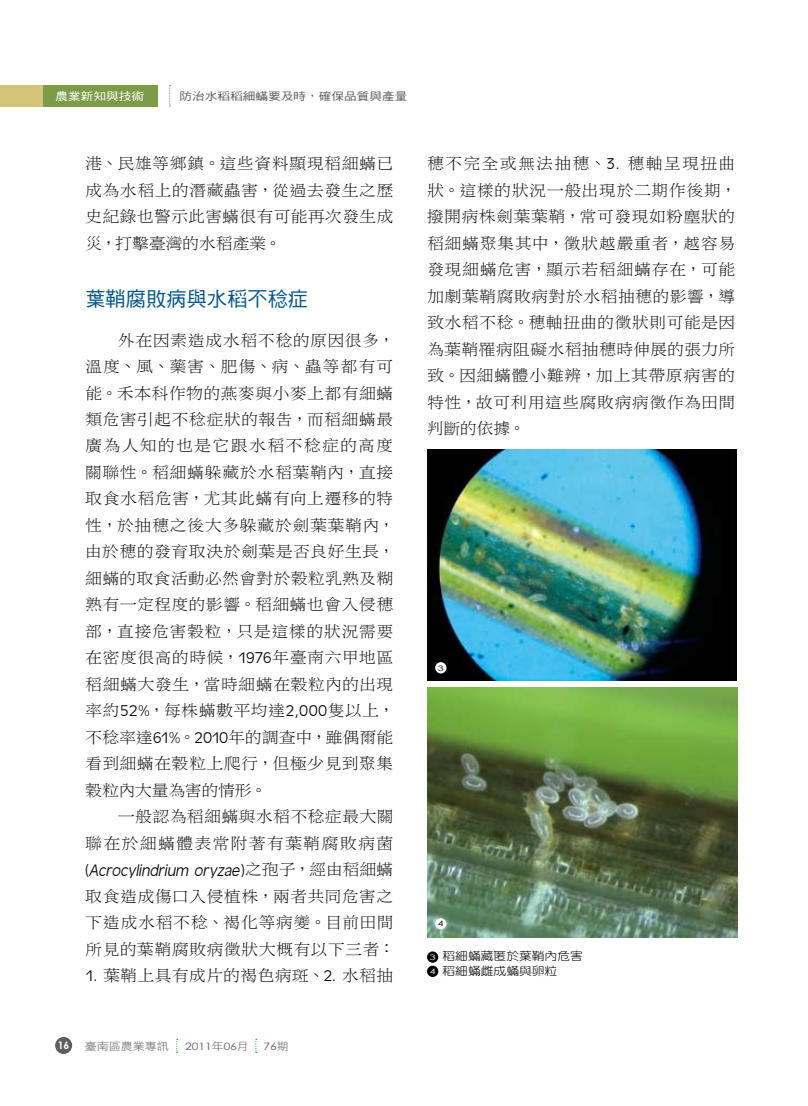
<style>
.page{position:relative;width:808px;height:1106px;background:#fff}
.page>*{position:absolute;margin:0;border:0;box-sizing:border-box;transform-origin:0 0}
.t1{font:20.25px "DF Hei Std W5";color:#005591}
.t2{font:italic 16.95px "Antique Oli T Ligh";color:#000}
.t3{font:16.2px/26.4px "DF Li Song Std W3";letter-spacing:.01em;color:#000;text-align:justify;scale:1.06 1}
.t4{font:16.2px "DF Li Song Std W3";letter-spacing:.06em;color:#000;scale:1.06 1}
.t5{font:16.2px "DF Li Song Std W3";letter-spacing:-.015em;color:#000;scale:1.06 1}
.t6{font:16.2px "DF Li Song Std W3";letter-spacing:.045em;color:#000;scale:1.06 1}
.t7{font:16.2px "DF Li Song Std W3";letter-spacing:-.025em;color:#000;scale:1.06 1}
.t8{font:11.55px/14.2px "DF Yuan Std W3";color:#000;scale:1.11 1}
.t9{font:10.8px "DF Hei Std W5";letter-spacing:.005em;color:#5e5c5c;scale:1.17 1}
.t10{font:10.8px "DF Hei Std W5";letter-spacing:.005em;color:#fff;scale:1.17 1}
.t11{font:10.5px "DF Hei Std W3";color:#5e5c5c;scale:1.14 1}
.t12{font:700 10.5px "Century Gothic";color:#fff}
.t13{font:10.2px "Century Gothic";letter-spacing:-.005em;color:#5e5c5c;scale:1.19 1}
.t14{font:7.5px "Century Gothic";color:#000;scale:1.39 1}
.s1{font-family:"DF Hei Std W3"}
.s2{font-family:"Antique Oli T Ligh"}
.s3{font-style:normal;font-size:16.2px}
.s4{font-family:"DF Li Song Std W3";font-style:normal;font-size:16.2px}
.s5{font-family:"DF Hei Std W3";font-style:normal;font-size:16.2px}
.s6{font-family:"Century Gothic";font-size:7.5px;color:#fff}
.s7{font-family:"DF Hei Std W3";font-size:10.5px}
</style>
<div class="page">
<div style="left:0;top:85px;width:157px;height:21px;background:#7c9c48"></div>
<svg style="left:169px;top:85px;width:2px;height:22px"></svg>
<div style="left:0;top:85px;width:43px;height:21px;background:#d6c576"></div>
<div style="left:55px;top:1037px;width:17px;height:17px;background:#5e5c5c;border-radius:50%"></div>
<svg style="left:255px;top:1038px;width:2px;height:14px"></svg>
<svg style="left:176px;top:1038px;width:2px;height:14px"></svg>
<div style="left:427px;top:951px;width:11px;height:11px;background:#000;border-radius:50%"></div>
<div style="left:427px;top:965px;width:11px;height:12px;background:#000;border-radius:50%"></div>
<img style="left:428px;top:450px;width:308px;height:231px">
<img style="left:428px;top:687px;width:309px;height:250px">
<div style="left:435px;top:918px;width:11px;height:11px;background:#fff;border-radius:50%"></div>
<div style="left:435px;top:662px;width:11px;height:11px;background:#fff;border-radius:50%"></div>
<p class="t10" style="left:55px;top:90px;width:77px">農業新知與技術</p>
<p class="t9" style="left:179px;top:90px;width:196px">防治水稻稻細蟎要及時，確保品質與產量</p>
<p class="t3" style="left:85px;top:150px;width:292px">港<span class="s1">、</span>民雄等鄉鎮<span class="s1">。</span>這些資料顯現稻細蟎已成為水稻上的潛藏蟲害<span class="s1">，</span>從過去發生之歷史紀錄也警示此害蟎很有可能再次發生成災<span class="s1">，</span>打擊臺灣的水稻產業<span class="s1">。</span></p>
<p class="t1" style="left:85px;top:288px;width:224px">葉鞘腐敗病與水稻不稔症</p>
<p class="t3" style="left:118px;top:326px;width:263px">外在因素造成水稻不稔的原因很多<span class="s1">，</span></p>
<p class="t6" style="left:85px;top:357px;width:292px">溫度<span class="s1">、</span>風<span class="s1">、</span>藥害<span class="s1">、</span>肥傷<span class="s1">、</span>病<span class="s1">、</span>蟲等都有可</p>
<p class="t3" style="left:85px;top:379px;width:292px">能<span class="s1">。</span>禾本科作物的燕麥與小麥上都有細蟎</p>
<p class="t3" style="left:85px;top:406px;width:292px">類危害引起不稔症狀的報告<span class="s1">，</span>而稻細蟎最</p>
<p class="t4" style="left:85px;top:437px;width:292px">廣為人知的也是它跟水稻不稔症的高度</p>
<p class="t3" style="left:85px;top:458px;width:292px">關聯性<span class="s1">。</span>稻細蟎躲藏於水稻葉鞘內<span class="s1">，</span>直接</p>
<p class="t3" style="left:85px;top:485px;width:292px">取食水稻危害<span class="s1">，</span>尤其此蟎有向上遷移的特</p>
<p class="t3" style="left:85px;top:511px;width:294px">性<span class="s1">，</span>於抽穗之後大多躲藏於劍葉葉鞘內<span class="s1">，</span></p>
<p class="t3" style="left:85px;top:538px;width:294px">由於穗的發育取決於劍葉是否良好生長<span class="s1">，</span></p>
<p class="t3" style="left:85px;top:564px;width:292px">細蟎的取食活動必然會對於穀粒乳熟及糊</p>
<p class="t3" style="left:85px;top:591px;width:292px">熟有一定程度的影響<span class="s1">。</span>稻細蟎也會入侵穗</p>
<p class="t3" style="left:85px;top:617px;width:292px">部<span class="s1">，</span>直接危害穀粒<span class="s1">，</span>只是這樣的狀況需要</p>
<p class="t3" style="left:85px;top:644px;width:292px">在密度很高的時候<span class="s1">，</span><span class="s2">1976</span>年臺南六甲地區</p>
<p class="t3" style="left:85px;top:670px;width:292px">稻細蟎大發生<span class="s1">，</span>當時細蟎在穀粒內的出現</p>
<p class="t3" style="left:85px;top:697px;width:294px">率約<span class="s2">52%</span><span class="s1">，</span>每株蟎數平均達<span class="s2">2,000</span>隻以上<span class="s1">，</span></p>
<p class="t5" style="left:85px;top:728px;width:292px">不稔率達<span class="s2">61%</span><span class="s1">。</span><span class="s2">2010</span>年的調查中<span class="s1">，</span>雖偶爾能</p>
<p class="t3" style="left:85px;top:750px;width:292px">看到細蟎在穀粒上爬行<span class="s1">，</span>但極少見到聚集</p>
<p class="t7" style="left:85px;top:781px;width:173px">穀粒內大量為害的情形<span class="s1">。</span></p>
<p class="t3" style="left:118px;top:803px;width:261px">一般認為稻細蟎與水稻不稔症最大關</p>
<p class="t4" style="left:85px;top:834px;width:292px">聯在於細蟎體表常附著有葉鞘腐敗病菌</p>
<p class="t2" style="left:85px;top:861px;width:310px"><span class="s3">(</span>Acrocylindrium oryzae<span class="s3">)</span> <span class="s4">之孢子</span><span class="s5">，</span><span class="s4">經由稻細蟎</span></p>
<p class="t3" style="left:85px;top:882px;width:294px">取食造成傷口入侵植株<span class="s1">，</span>兩者共同危害之下造成水稻不稔<span class="s1">、</span>褐化等病變<span class="s1">。</span>目前田間所見的葉鞘腐敗病徵狀大概有以下三者<span class="s1">：</span></p>
<p class="t3" style="left:85px;top:962px;width:292px"><span class="s2">1.</span> 葉鞘上具有成片的褐色病斑<span class="s1">、</span><span class="s2">2.</span> 水稻抽</p>
<p class="t3" style="left:427px;top:150px;width:294px">穗不完全或無法抽穗<span class="s1">、</span><span class="s2">3.</span> 穗軸呈現扭曲狀<span class="s1">。</span>這樣的狀況一般出現於二期作後期<span class="s1">，</span>撥開病株劍葉葉鞘<span class="s1">，</span>常可發現如粉塵狀的稻細蟎聚集其中<span class="s1">，</span>徵狀越嚴重者<span class="s1">，</span>越容易發現細蟎危害<span class="s1">，</span>顯示若稻細蟎存在<span class="s1">，</span>可能加劇葉鞘腐敗病對於水稻抽穗的影響<span class="s1">，</span>導致水稻不稔<span class="s1">。</span>穗軸扭曲的徵狀則可能是因為葉鞘罹病阻礙水稻抽穗時伸展的張力所致<span class="s1">。</span>因細蟎體小難辨<span class="s1">，</span>加上其帶原病害的特性<span class="s1">，</span>故可利用這些腐敗病病徵作為田間判斷的依據<span class="s1">。</span></p>
<p class="t14" style="left:438px;top:663px;width:6px">3</p>
<p class="t14" style="left:438px;top:919px;width:6px">4</p>
<p class="t8" style="left:430px;top:949px;width:139px"><span class="s6">3</span> 稻細蟎藏匿於葉鞘內危害<br><span class="s6">4</span> 稻細蟎雌成蟎與卵粒</p>
<p class="t12" style="left:58px;top:1039px;width:13px">16</p>
<p class="t11" style="left:85px;top:1040px;width:75px">臺南區農業專訊</p>
<p class="t13" style="left:185px;top:1039px;width:55px">2011<span class="s7">年</span>06<span class="s7">月</span></p>
<p class="t13" style="left:264px;top:1039px;width:23px">76<span class="s7">期</span></p>
</div>
